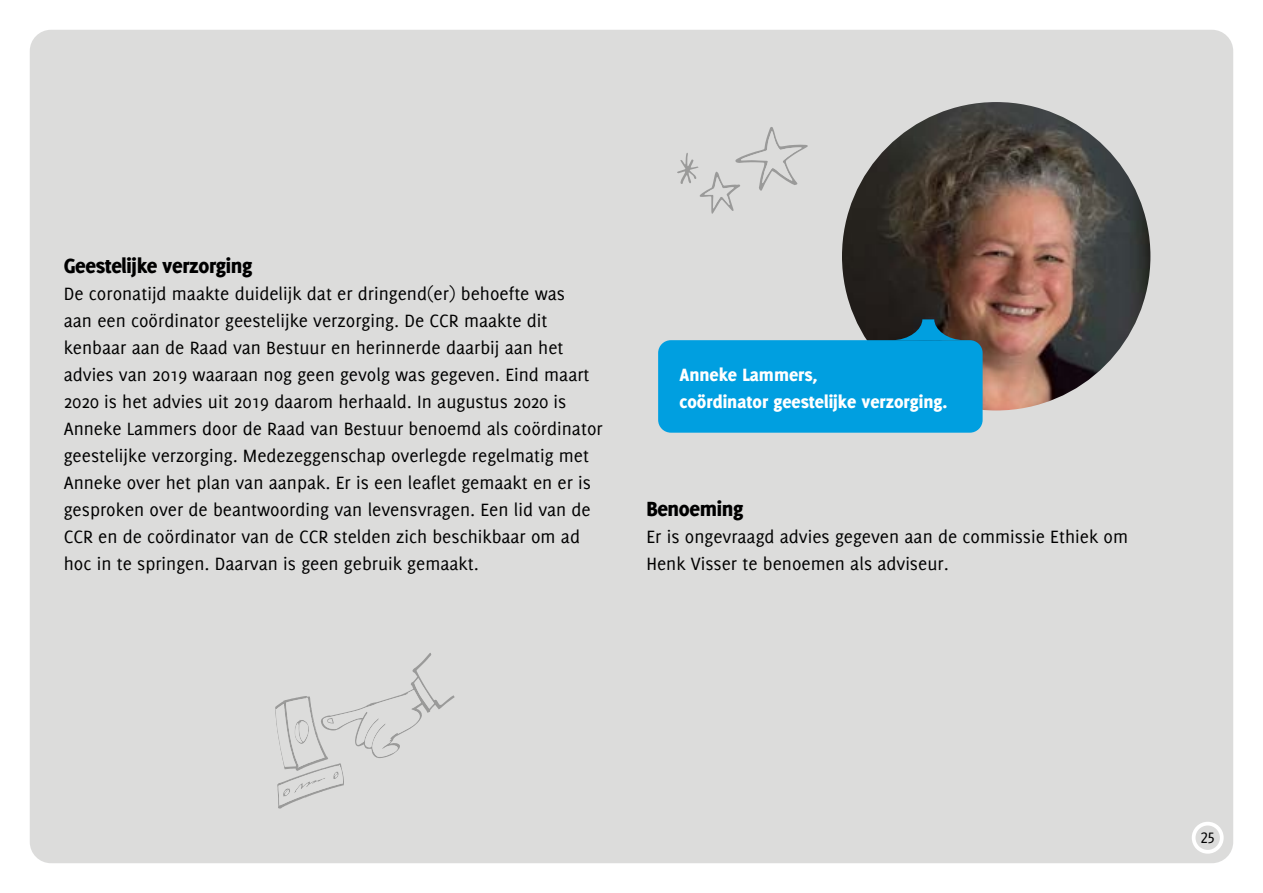
<style>
.page{position:relative;width:1263px;height:893px;background:#fff}
.page>*{position:absolute;margin:0;border:0;box-sizing:border-box;transform-origin:0 0}
.t1{font:800 22.5px "Delicious";letter-spacing:-.015em;color:#000}
.t2{font:19.5px/27px "Delicious";color:#000}
.t3{font:800 19.5px/27px "Delicious";color:#fff}
.t4{font:16.5px "Delicious Small Caps";color:#000}
</style>
<div class="page">
<div style="left:30px;top:30px;width:1203px;height:833px;background:#dcdcdb;border-radius:21px"></div>
<svg style="left:275px;top:653px;width:180px;height:156px"></svg>
<svg style="left:677px;top:127px;width:131px;height:87px"></svg>
<img style="left:842px;top:102px;width:308px;height:308px;border-radius:154px">
<div style="left:658px;top:340px;width:324px;height:93px;background:#009fe0;border-radius:13px"></div>
<svg style="left:892px;top:319px;width:73px;height:21px"></svg>
<div style="left:1192px;top:822px;width:32px;height:32px;border:4px solid #fff;border-radius:50%"></div>
<p class="t1" style="left:64px;top:252px;width:190px">Geestelijke verzorging</p>
<p class="t2" style="left:64px;top:280px;width:540px">De coronatijd maakte duidelijk dat er dringend(er) behoefte was<br>aan een coördinator geestelijke verzorging. De CCR maakte dit kenbaar aan de Raad van Bestuur en herinnerde daarbij aan het advies van 2019 waaraan nog geen gevolg was gegeven. Eind maart 2020 is het advies uit 2019 daarom herhaald. In augustus 2020 is Anneke Lammers door de Raad van Bestuur benoemd als coördinator geestelijke verzorging. Medezeggenschap overlegde regelmatig met Anneke over het plan van aanpak. Er is een leaflet gemaakt en er is gesproken over de beantwoording van levensvragen. Een lid van de CCR en de coördinator van de CCR stelden zich beschikbaar om ad hoc in te springen. Daarvan is geen gebruik gemaakt.</p>
<p class="t3" style="left:679px;top:361px;width:269px">Anneke Lammers,<br>coördinator geestelijke verzorging.</p>
<p class="t1" style="left:646px;top:495px;width:99px">Benoeming</p>
<p class="t2" style="left:646px;top:523px;width:483px">Er is ongevraagd advies gegeven aan de commissie Ethiek om<br>Henk Visser te benoemen als adviseur.</p>
<p class="t4" style="left:1200px;top:827px;width:16px">25</p>
</div>
